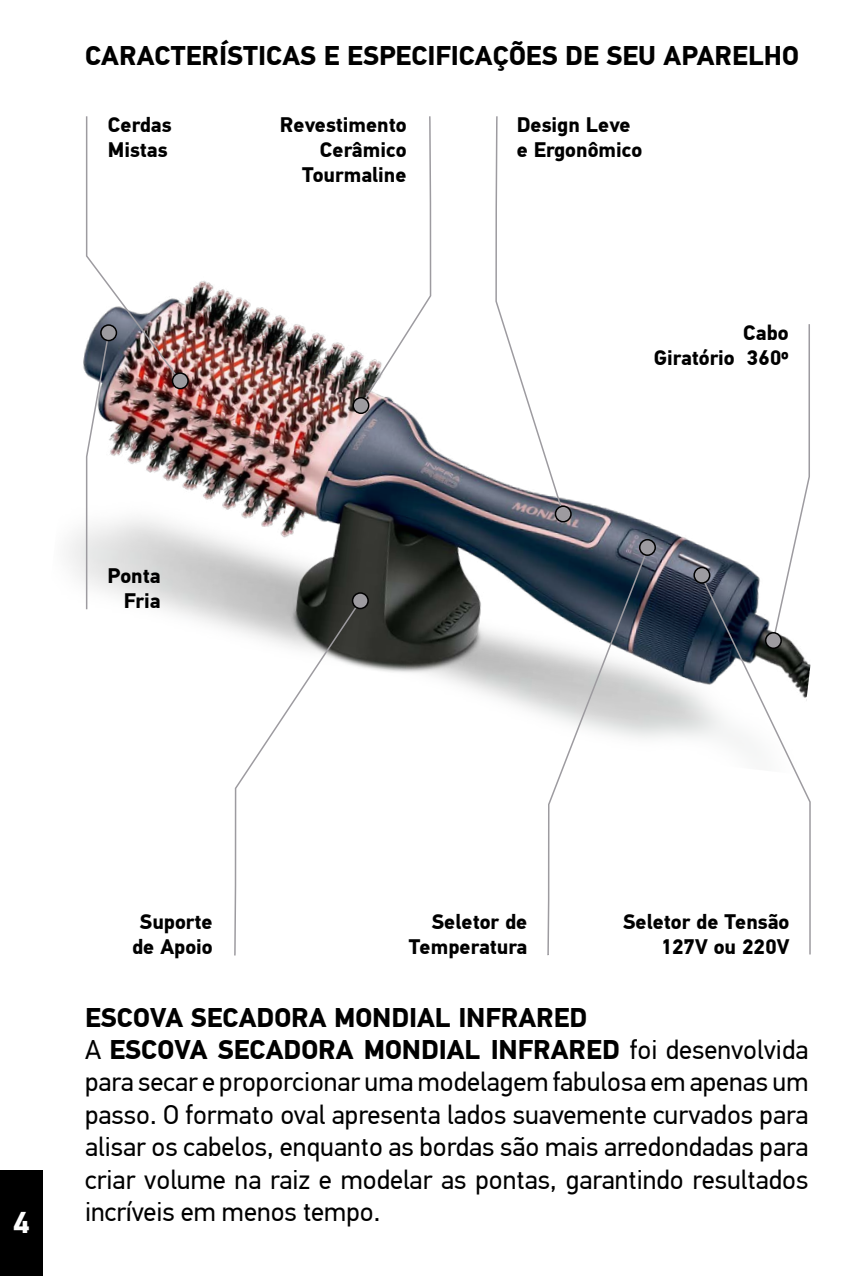
<style>
.page{position:relative;width:851px;height:1276px;background:#fff}
.page>*{position:absolute;margin:0;border:0;box-sizing:border-box;transform-origin:0 0}
.t1{font:700 30px "PF Din Text Pro";color:#fff}
.t2{font:27px/32.4px "PF Din Text Pro";color:#000}
.t3{font:700 27px "PF Din Text Pro";color:#000}
.t4{font:700 21px/25.2px "PF Din Text Pro";color:#000;text-align:right}
.s1{font-weight:700}
</style>
<div class="page">
<div style="left:0;top:1170px;width:43px;height:106px;background:#000"></div>
<img style="left:68px;top:281px;width:632px;height:457px">
<svg style="left:359px;top:116px;width:73px;height:291px"></svg>
<svg style="left:494px;top:116px;width:71px;height:400px"></svg>
<img style="left:85px;top:116px;width:97px;height:495px">
<svg style="left:233px;top:598px;width:129px;height:358px"></svg>
<svg style="left:546px;top:546px;width:103px;height:410px"></svg>
<svg style="left:700px;top:324px;width:111px;height:631px"></svg>
<div style="left:353px;top:398px;width:15px;height:15px;background:#9d9ba0;border-radius:50%"></div>
<div style="left:352px;top:397px;width:17px;height:17px;border:2px solid #000;border-radius:50%"></div>
<div style="left:555px;top:506px;width:16px;height:16px;background:#9d9ba0;border-radius:50%"></div>
<div style="left:554px;top:505px;width:17px;height:17px;border:2px solid #000;border-radius:50%"></div>
<div style="left:172px;top:373px;width:16px;height:16px;background:#9d9ba0;border-radius:50%"></div>
<div style="left:172px;top:372px;width:17px;height:17px;border:2px solid #000;border-radius:50%"></div>
<div style="left:352px;top:593px;width:16px;height:15px;background:#9d9ba0;border-radius:50%"></div>
<div style="left:352px;top:592px;width:17px;height:17px;border:2px solid #000;border-radius:50%"></div>
<div style="left:765px;top:633px;width:16px;height:15px;background:#9d9ba0;border-radius:50%"></div>
<div style="left:764px;top:632px;width:17px;height:17px;border:2px solid #000;border-radius:50%"></div>
<div style="left:639px;top:540px;width:16px;height:15px;background:#9d9ba0;border-radius:50%"></div>
<div style="left:639px;top:539px;width:17px;height:17px;border:2px solid #000;border-radius:50%"></div>
<div style="left:694px;top:567px;width:15px;height:16px;background:#9d9ba0;border-radius:50%"></div>
<div style="left:693px;top:567px;width:17px;height:17px;border:2px solid #000;border-radius:50%"></div>
<div style="left:101px;top:325px;width:15px;height:15px;background:#9d9ba0;border-radius:50%"></div>
<div style="left:100px;top:324px;width:17px;height:17px;border:2px solid #000;border-radius:50%"></div>
<p class="t3" style="left:85px;top:39px;width:715px">CARACTERÍSTICAS E ESPECIFICAÇÕES DE SEU APARELHO</p>
<p class="t4" style="left:108px;top:113px;width:65px;text-align:left">Cerdas<br>Mistas</p>
<p class="t4" style="left:107px;top:564px;width:55px">Ponta<br>Fria</p>
<p class="t4" style="left:280px;top:113px;width:128px">Revestimento<br>Cerâmico<br>Tourmaline</p>
<p class="t4" style="left:516px;top:113px;width:127px;text-align:left">Design Leve e Ergonômico</p>
<p class="t4" style="left:653px;top:321px;width:136px">Cabo<br>Giratório 360o</p>
<p class="t1" style="left:13px;top:1204px;width:18px">4</p>
<p class="t4" style="left:132px;top:909px;width:82px;text-align:center">Suporte de Apoio</p>
<p class="t4" style="left:409px;top:909px;width:120px">Seletor de<br>Temperatura</p>
<p class="t4" style="left:623px;top:909px;width:168px">Seletor de Tensão<br>127V ou 220V</p>
<p class="t2" style="left:85px;top:1001px;width:724px"><span class="s1">ESCOVA SECADORA MONDIAL INFRARED<br></span>A <span class="s1">ESCOVA SECADORA MONDIAL INFRARED</span> foi desenvolvida para secar e proporcionar uma modelagem fabulosa em apenas um passo. O formato oval apresenta lados suavemente curvados para alisar os cabelos, enquanto as bordas são mais arredondadas para criar volume na raiz e modelar as pontas, garantindo resultados incríveis em menos tempo.</p>
</div>
